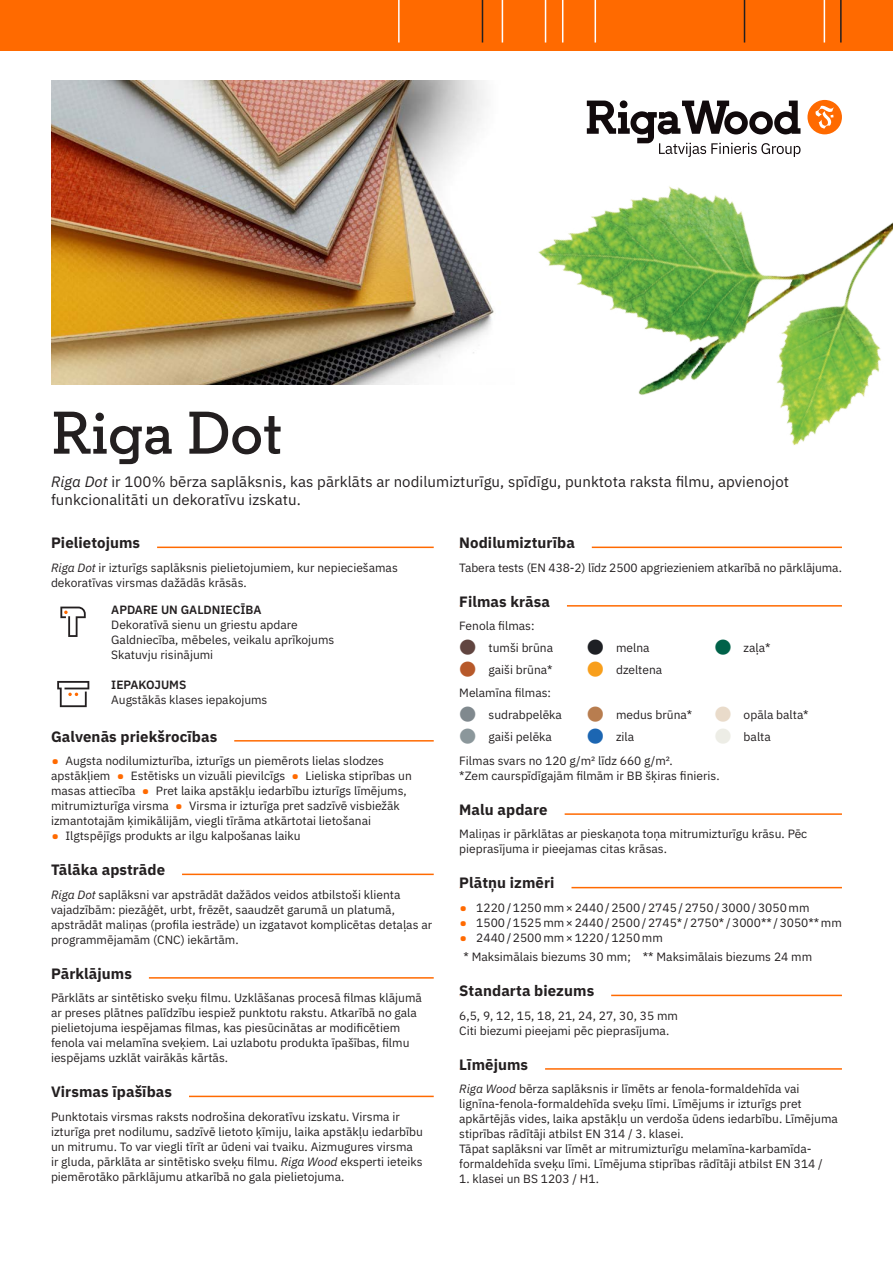
<style>
.page{position:relative;width:893px;height:1263px;background:#fff}
.page>*{position:absolute;margin:0;border:0;box-sizing:border-box;transform-origin:0 0}
.t1{font:600 60px "Regular Slab";letter-spacing:.005em;color:#231f20}
.t2{font:700 15px "IBM Plex Sans";letter-spacing:.005em;color:#231f20}
.t3{font:15px/18px "IBM Plex Sans";letter-spacing:.005em;color:#231f20}
.t4{font:12px/15px "IBM Plex Sans";color:#231f20}
.t5{font:600 12px "IBM Plex Sans";color:#231f20}
.s1{font-style:italic}
.s2{font-size:21px;color:#ff6a00}
</style>
<div class="page">
<div style="left:0;top:0;width:893px;height:51px;background:#ff6a00"></div>
<hr style="left:398px;top:0;width:2px;height:43px;background:#fff">
<img style="left:475px;top:0;width:418px;height:549px">
<hr style="left:51px;top:547px;width:383px;height:1px;background:#ff6a00">
<div style="left:51px;top:544px;width:106px;height:7px;background:#fff"></div>
<hr style="left:51px;top:740px;width:383px;height:1px;background:#ff6a00">
<div style="left:51px;top:737px;width:183px;height:8px;background:#fff"></div>
<hr style="left:51px;top:873px;width:383px;height:2px;background:#ff6a00">
<div style="left:51px;top:871px;width:131px;height:7px;background:#fff"></div>
<hr style="left:51px;top:977px;width:383px;height:2px;background:#ff6a00">
<div style="left:51px;top:974px;width:98px;height:8px;background:#fff"></div>
<hr style="left:51px;top:1096px;width:383px;height:1px;background:#ff6a00">
<div style="left:51px;top:1093px;width:138px;height:7px;background:#fff"></div>
<hr style="left:459px;top:547px;width:383px;height:1px;background:#ff6a00">
<div style="left:459px;top:544px;width:133px;height:7px;background:#fff"></div>
<hr style="left:459px;top:605px;width:383px;height:2px;background:#ff6a00">
<div style="left:459px;top:602px;width:108px;height:8px;background:#fff"></div>
<hr style="left:459px;top:813px;width:383px;height:2px;background:#ff6a00">
<div style="left:459px;top:811px;width:106px;height:7px;background:#fff"></div>
<hr style="left:459px;top:887px;width:383px;height:1px;background:#ff6a00">
<div style="left:459px;top:884px;width:112px;height:8px;background:#fff"></div>
<hr style="left:459px;top:995px;width:383px;height:1px;background:#ff6a00">
<div style="left:459px;top:992px;width:152px;height:7px;background:#fff"></div>
<hr style="left:459px;top:1068px;width:383px;height:2px;background:#ff6a00">
<div style="left:459px;top:1065px;width:86px;height:8px;background:#fff"></div>
<svg style="left:60px;top:607px;width:26px;height:30px"></svg>
<svg style="left:57px;top:681px;width:32px;height:26px"></svg>
<img style="left:51px;top:81px;width:463px;height:303px">
<h1 class="t1" style="left:51px;top:396px;width:233px">Riga Dot</h1>
<p class="t3" style="left:51px;top:471px;width:740px"><span class="s1">Riga Dot</span> ir 100% bērza saplāksnis, kas pārklāts ar nodilumizturīgu, spīdīgu, punktota raksta filmu, apvienojot funkcionalitāti un dekoratīvu izskatu.</p>
<p class="t2" style="left:51px;top:531px;width:91px">Pielietojums</p>
<p class="t4" style="left:51px;top:559px;width:348px"><span class="s1">Riga Dot</span> ir izturīgs saplāksnis pielietojumiem, kur nepieciešamas dekoratīvas virsmas dažādās krāsās.</p>
<p class="t5" style="left:111px;top:600px;width:152px">APDARE UN GALDNIECĪBA</p>
<p class="t4" style="left:111px;top:616px;width:225px">Dekoratīvā sienu un griestu apdare<br>Galdniecība, mēbeles, veikalu aprīkojums<br>Skatuvju risinājumi</p>
<p class="t5" style="left:111px;top:675px;width:77px">IEPAKOJUMS</p>
<p class="t4" style="left:111px;top:691px;width:158px">Augstākās klases iepakojums</p>
<p class="t2" style="left:51px;top:724px;width:168px">Galvenās priekšrocības</p>
<p class="t4" style="left:51px;top:752px;width:362px"><span class="s2">•</span> Augsta nodilumizturība, izturīgs un piemērots lielas slodzes apstākļiem <span class="s2">•</span> Estētisks un vizuāli pievilcīgs <span class="s2">•</span> Lieliska stiprības un masas attiecība <span class="s2">•</span> Pret laika apstākļu iedarbību izturīgs līmējums, mitrumizturīga virsma <span class="s2">•</span> Virsma ir izturīga pret sadzīvē visbiežāk izmantotajām ķimikālijām, viegli tīrāma atkārtotai lietošanai</p>
<p class="t4" style="left:51px;top:827px;width:251px"><span class="s2">•</span> Ilgtspējīgs produkts ar ilgu kalpošanas laiku</p>
<p class="t2" style="left:51px;top:858px;width:116px">Tālāka apstrāde</p>
<p class="t4" style="left:51px;top:886px;width:383px"><span class="s1">Riga Dot</span> saplāksni var apstrādāt dažādos veidos atbilstoši klienta vajadzībām: piezāģēt, urbt, frēzēt, saaudzēt garumā un platumā, apstrādāt maliņas (profila iestrāde) un izgatavot komplicētas detaļas ar programmējamām (CNC) iekārtām.</p>
<p class="t2" style="left:51px;top:961px;width:82px">Pārklājums</p>
<p class="t4" style="left:51px;top:989px;width:372px">Pārklāts ar sintētisko sveķu filmu. Uzklāšanas procesā filmas klājumā ar preses plātnes palīdzību iespiež punktotu rakstu. Atkarībā no gala pielietojuma iespējamas filmas, kas piesūcinātas ar modificētiem fenola vai melamīna sveķiem. Lai uzlabotu produkta īpašības, filmu iespējams uzklāt vairākās kārtās.</p>
<p class="t2" style="left:51px;top:1080px;width:123px">Virsmas īpašības</p>
<p class="t4" style="left:51px;top:1108px;width:373px">Punktotais virsmas raksts nodrošina dekoratīvu izskatu. Virsma ir izturīga pret nodilumu, sadzīvē lietoto ķīmiju, laika apstākļu iedarbību un mitrumu. To var viegli tīrīt ar ūdeni vai tvaiku. Aizmugures virsma ir gluda, pārklāta ar sintētisko sveķu filmu. <span class="s1">Riga Wood</span> eksperti ieteiks piemērotāko pārklājumu atkarībā no gala pielietojuma.</p>
<p class="t2" style="left:459px;top:531px;width:117px">Nodilumizturība</p>
<p class="t4" style="left:459px;top:559px;width:384px">Tabera tests (EN 438-2) līdz 2500 apgriezieniem atkarībā no pārklājuma.</p>
<p class="t2" style="left:459px;top:589px;width:92px">Filmas krāsa</p>
<p class="t4" style="left:488px;top:614px;width:66px;line-height:21.6px;text-indent:-29px">Fenola filmas: tumši brūna</p>
<p class="t4" style="left:616px;top:639px;width:35px">melna</p>
<p class="t4" style="left:744px;top:639px;width:28px">zaļa*</p>
<p class="t4" style="left:488px;top:661px;width:66px">gaiši brūna*</p>
<p class="t4" style="left:616px;top:661px;width:48px">dzeltena</p>
<p class="t4" style="left:488px;top:681px;width:75px;line-height:21.6px;text-indent:-29px">Melamīna filmas: sudrabpelēka</p>
<p class="t4" style="left:616px;top:706px;width:78px">medus brūna*</p>
<p class="t4" style="left:744px;top:706px;width:67px">opāla balta*</p>
<p class="t4" style="left:488px;top:728px;width:65px">gaiši pelēka</p>
<p class="t4" style="left:616px;top:728px;width:20px">zila</p>
<p class="t4" style="left:744px;top:728px;width:29px">balta</p>
<p class="t4" style="left:459px;top:752px;width:262px">Filmas svars no 120 g/m2 līdz 660 g/m2.<br>*Zem caurspīdīgajām filmām ir BB šķiras finieris.</p>
<p class="t2" style="left:459px;top:798px;width:90px">Malu apdare</p>
<p class="t4" style="left:459px;top:826px;width:350px">Maliņas ir pārklātas ar pieskaņota toņa mitrumizturīgu krāsu. Pēc pieprasījuma ir pieejamas citas krāsas.</p>
<p class="t2" style="left:459px;top:871px;width:97px">Plātņu izmēri</p>
<p class="t4" style="left:459px;top:899px;width:352px"><span class="s2">•</span> 1220 / 1250 mm × 2440 / 2500 / 2745 / 2750 / 3000 / 3050 mm</p>
<p class="t4" style="left:459px;top:914px;width:384px"><span class="s2">•</span> 1500 / 1525 mm × 2440 / 2500 / 2745* / 2750* / 3000** / 3050** mm</p>
<p class="t4" style="left:463px;top:927px;width:350px;line-height:19.2px;text-indent:-4px"><span class="s2">•</span> 2440 / 2500 mm × 1220 / 1250 mm<br>* Maksimālais biezums 30 mm; ** Maksimālais biezums 24 mm</p>
<p class="t2" style="left:459px;top:979px;width:136px">Standarta biezums</p>
<p class="t4" style="left:459px;top:1007px;width:220px">6,5, 9, 12, 15, 18, 21, 24, 27, 30, 35 mm<br>Citi biezumi pieejami pēc pieprasījuma.</p>
<p class="t2" style="left:459px;top:1052px;width:70px">Līmējums</p>
<p class="t4" style="left:459px;top:1080px;width:380px"><span class="s1">Riga Wood</span> bērza saplāksnis ir līmēts ar fenola-formaldehīda vai lignīna-fenola-formaldehīda sveķu līmi. Līmējums ir izturīgs pret apkārtējās vides, laika apstākļu un verdoša ūdens iedarbību. Līmējuma stiprības rādītāji atbilst EN 314 / 3. klasei.<br>Tāpat saplāksni var līmēt ar mitrumizturīgu melamīna-karbamīda&shy;formaldehīda sveķu līmi. Līmējuma stiprības rādītāji atbilst EN 314 /</p>
<p class="t4" style="left:459px;top:1170px;width:141px">1. klasei un BS 1203 / H1.</p>
</div>
